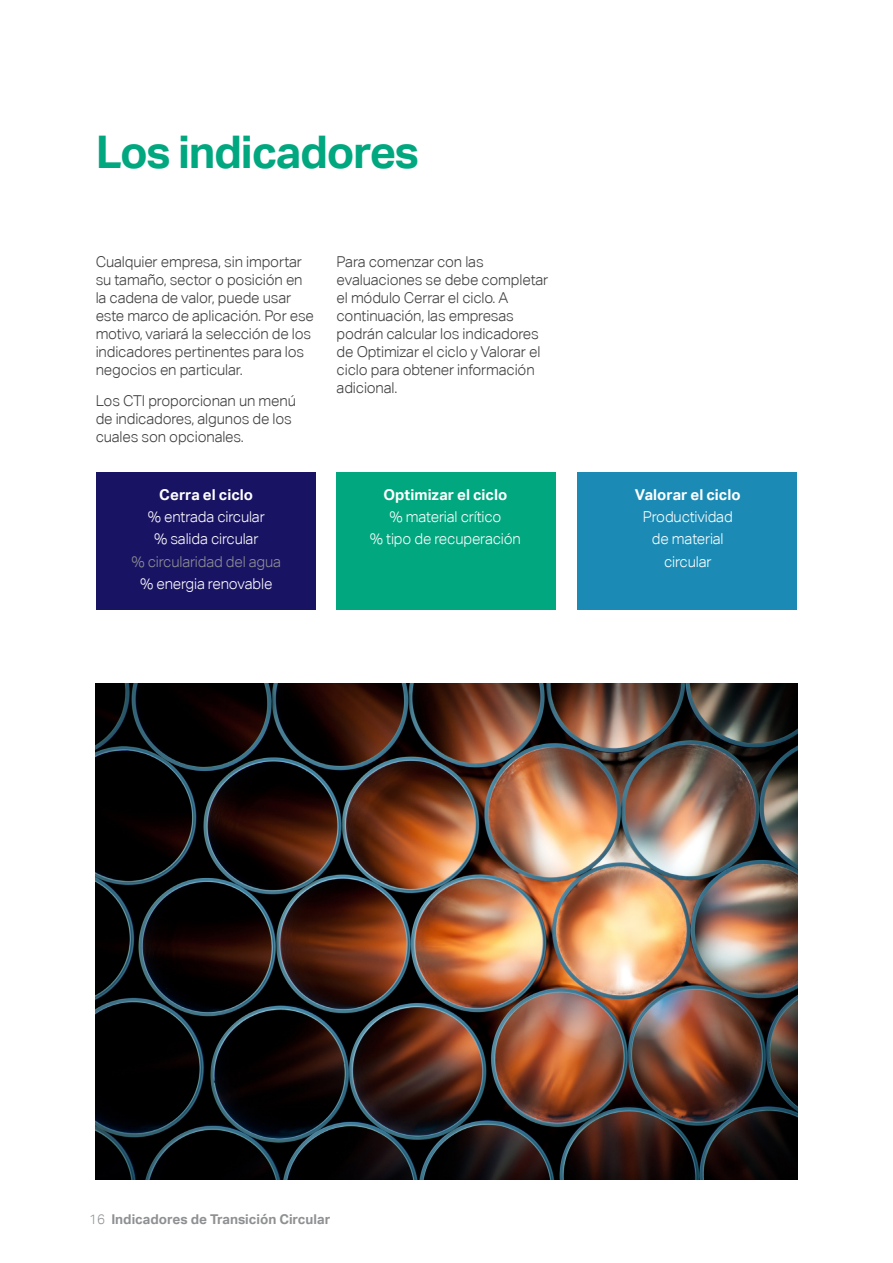
<style>
.page{position:relative;width:893px;height:1263px;background:#fff}
.page>*{position:absolute;margin:0;border:0;box-sizing:border-box;transform-origin:0 0}
.TITULO{font:700 45px "Aktiv Grotesk";letter-spacing:-.03em;color:#00a77f}
.SUBTITULO_2{font:300 15px/18px "Aktiv Grotesk";letter-spacing:-.01em;color:#3e3e3f}
.SUBTITULO_2-2{font:300 15px "Aktiv Grotesk";letter-spacing:-.01em;color:#fff}
.SUBTITULO_2-3{font:700 15px "Aktiv Grotesk";color:#fff}
.SUBTITULO_2-4{font:300 15px "Aktiv Grotesk";letter-spacing:-.01em;color:#8e9092}
.t1{font:700 13.5px "Aktiv Grotesk";color:#8e9092}
.s1{font-weight:300}
</style>
<div class="page">
<div style="left:96px;top:472px;width:219px;height:137px;background:#191364"></div>
<div style="left:337px;top:472px;width:219px;height:137px;background:#00a77f"></div>
<div style="left:578px;top:472px;width:219px;height:137px;background:#1b8bb5"></div>
<img style="left:96px;top:684px;width:701px;height:495px">
<p class="TITULO" style="left:96px;top:126px;width:325px">Los indicadores</p>
<p class="SUBTITULO_2" style="left:96px;top:253px;width:220px">Cualquier empresa, sin importar su tamaño, sector o posición en la cadena de valor, puede usar este marco de aplicación. Por ese motivo, variará la selección de los indicadores pertinentes para los negocios en particular.</p>
<p class="SUBTITULO_2" style="left:96px;top:391px;width:202px">Los CTI proporcionan un menú de indicadores, algunos de los cuales son opcionales.</p>
<p class="SUBTITULO_2-3" style="left:159px;top:486px;width:95px">Cerra el ciclo</p>
<p class="SUBTITULO_2-2" style="left:148px;top:508px;width:119px">% entrada circular</p>
<p class="SUBTITULO_2-2" style="left:154px;top:530px;width:106px">% salida circular</p>
<p class="SUBTITULO_2-4" style="left:131px;top:553px;width:151px">% circularidad del agua</p>
<p class="SUBTITULO_2-2" style="left:140px;top:575px;width:134px">% energia renovable</p>
<p class="SUBTITULO_2" style="left:337px;top:253px;width:213px">Para comenzar con las evaluaciones se debe completar el módulo Cerrar el ciclo. A continuación, las empresas podrán calcular los indicadores de Optimizar el ciclo y Valorar el ciclo para obtener información adicional.</p>
<p class="SUBTITULO_2-3" style="left:383px;top:486px;width:125px">Optimizar el ciclo</p>
<p class="SUBTITULO_2-2" style="left:390px;top:508px;width:113px">% material crítico</p>
<p class="SUBTITULO_2-2" style="left:370px;top:530px;width:153px">% tipo de recuperación</p>
<p class="SUBTITULO_2-3" style="left:635px;top:486px;width:107px">Valorar el ciclo</p>
<p class="SUBTITULO_2-2" style="left:643px;top:508px;width:91px">Productividad</p>
<p class="SUBTITULO_2-2" style="left:652px;top:530px;width:73px">de material</p>
<p class="SUBTITULO_2-2" style="left:664px;top:553px;width:49px">circular</p>
<p class="t1" style="left:89px;top:1211px;width:243px"><span class="s1">16</span> Indicadores de Transición Circular</p>
</div>
